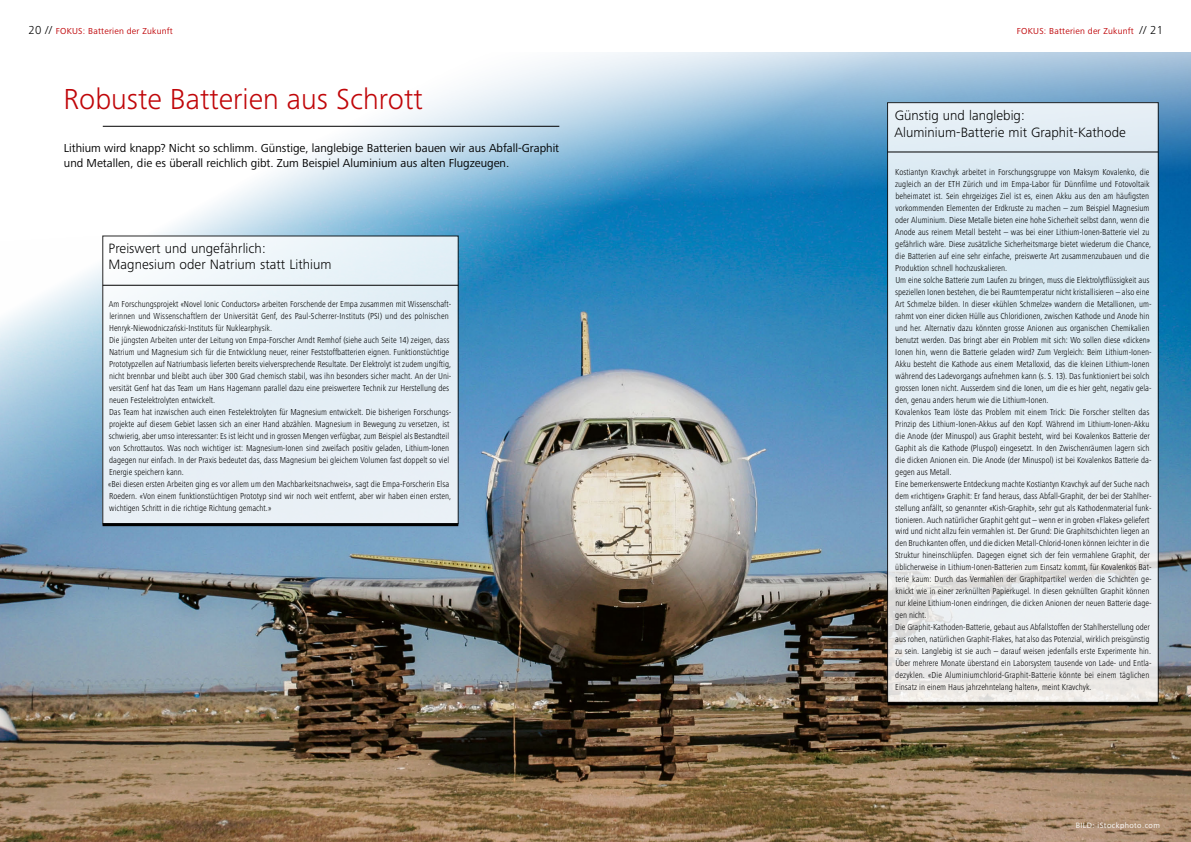
<style>
.page{position:relative;width:1191px;height:842px;background:#fff}
.page>*{position:absolute;margin:0;border:0;box-sizing:border-box;transform-origin:0 0}
.t1{font:300 30px "Frutiger Next Pro";color:#c00609}
.t2{font:300 14px/16.8px "Frutiger Next Pro";color:#000}
.t3{font:12px/14.4px "Frutiger Next Pro";color:#000}
.t4{font:300 condensed 9px/12px "Frutiger Next Pro";color:#000}
.t5{font:9px "Frutiger Next Pro";letter-spacing:.025em;color:#c00609}
.t6{font:8px "Frutiger Next Pro";letter-spacing:.05em;color:#fff}
.s1{font-weight:300;font-size:12px;color:#000}
</style>
<div class="page">
<img style="left:0;top:52px;width:1191px;height:790px">
<hr style="left:103px;top:126px;width:456px;height:1px;background:#000">
<div style="left:103px;top:236px;width:355px;height:288px;background:linear-gradient(to right,#eef4f8,#e2edf5)"></div>
<hr style="left:103px;top:285px;width:355px;height:1px;background:#000">
<hr style="left:103px;top:523px;width:355px;height:3px;background:#000">
<svg style="left:889px;top:105px;width:267px;height:595px;background:#e1ebf1"></svg>
<div style="left:887px;top:103px;width:271px;height:599px;border:1px solid #000"></div>
<hr style="left:887px;top:702px;width:271px;height:3px;background:#000">
<hr style="left:887px;top:152px;width:271px;height:1px;background:#000">
<p class="t5" style="left:28px;top:26px;width:146px"><span class="s1">20 //</span> FOKUS: Batterien der Zukunft</p>
<p class="t5" style="left:1017px;top:26px;width:148px">FOKUS: Batterien der Zukunft <span class="s1">// 21</span></p>
<h1 class="t1" style="left:63px;top:82px;width:361px">Robuste Batterien aus Schrott</h1>
<h3 class="t3" style="left:64px;top:141px;width:497px">Lithium wird knapp? Nicht so schlimm. Günstige, langlebige Batterien bauen wir aus Abfall-Graphit und Metallen, die es überall reichlich gibt. Zum Beispiel Aluminium aus alten Flugzeugen.</h3>
<h2 class="t2" style="left:109px;top:240px;width:224px">Preiswert und ungefährlich:<br>Magnesium oder Natrium statt Lithium</h2>
<p class="t4" style="left:108px;top:298px;width:344px">Am Forschungsprojekt «Novel Ionic Conductors» arbeiten Forschende der Empa zusammen mit Wissenschaft&shy;lerinnen und Wissenschaftlern der Universität Genf, des Paul-Scherrer-Instituts (PSI) und des polnischen Henryk-Niewodniczański-Instituts für Nuklearphysik.<br>Die jüngsten Arbeiten unter der Leitung von Empa-Forscher Arndt Remhof (siehe auch Seite 14) zeigen, dass Natrium und Magnesium sich für die Entwicklung neuer, reiner Feststoffbatterien eignen. Funktionstüchtige Prototypzellen auf Natriumbasis lieferten bereits vielversprechende Resultate. Der Elektrolyt ist zudem ungiftig, nicht brennbar und bleibt auch über 300 Grad chemisch stabil, was ihn besonders sicher macht. An der Uni&shy;versität Genf hat das Team um Hans Hagemann parallel dazu eine preiswertere Technik zur Herstellung des neuen Festelektrolyten entwickelt.<br>Das Team hat inzwischen auch einen Festelektrolyten für Magnesium entwickelt. Die bisherigen Forschungs&shy;projekte auf diesem Gebiet lassen sich an einer Hand abzählen. Magnesium in Bewegung zu versetzen, ist schwierig, aber umso interessanter: Es ist leicht und in grossen Mengen verfügbar, zum Beispiel als Bestandteil von Schrottautos. Was noch wichtiger ist: Magnesium-Ionen sind zweifach positiv geladen, Lithium-Ionen dagegen nur einfach. In der Praxis bedeutet das, dass Magnesium bei gleichem Volumen fast doppelt so viel Energie speichern kann.<br>«Bei diesen ersten Arbeiten ging es vor allem um den Machbarkeitsnachweis», sagt die Empa-Forscherin Elsa Roedern. «Von einem funktionstüchtigen Prototyp sind wir noch weit entfernt, aber wir haben einen ersten, wichtigen Schritt in die richtige Richtung gemacht.»</p>
<h2 class="t2" style="left:894px;top:107px;width:233px">Günstig und langlebig:<br>Aluminium-Batterie mit Graphit-Kathode</h2>
<p class="t4" style="left:895px;top:166px;width:258px">Kostiantyn Kravchyk arbeitet in Forschungsgruppe von Maksym Kovalenko, die zugleich an der ETH Zürich und im Empa-Labor für Dünnfilme und Fotovoltaik beheimatet ist. Sein ehrgeiziges Ziel ist es, einen Akku aus den am häufigsten vorkommenden Elementen der Erdkruste zu machen – zum Beispiel Magnesium oder Aluminium. Diese Metalle bieten eine hohe Sicherheit selbst dann, wenn die Anode aus reinem Metall besteht – was bei einer Lithium-Ionen-Batterie viel zu gefährlich wäre. Diese zusätzliche Sicherheitsmarge bietet wiederum die Chance, die Batterien auf eine sehr einfache, preiswerte Art zusammenzubauen und die Produktion schnell hochzuskalieren.<br>Um eine solche Batterie zum Laufen zu bringen, muss die Elektrolytflüssigkeit aus speziellen Ionen bestehen, die bei Raumtemperatur nicht kristallisieren – also eine Art Schmelze bilden. In dieser «kühlen Schmelze» wandern die Metallionen, um&shy;rahmt von einer dicken Hülle aus Chloridionen, zwischen Kathode und Anode hin und her. Alternativ dazu könnten grosse Anionen aus organischen Chemikalien benutzt werden. Das bringt aber ein Problem mit sich: Wo sollen diese «dicken» Ionen hin, wenn die Batterie geladen wird? Zum Vergleich: Beim Lithium-Ionen-Akku besteht die Kathode aus einem Metalloxid, das die kleinen Lithium-Ionen während des Ladevorgangs aufnehmen kann (s. S. 13). Das funktioniert bei solch grossen Ionen nicht. Ausserdem sind die Ionen, um die es hier geht, negativ gela&shy;den, genau anders herum wie die Lithium-Ionen.<br>Kovalenkos Team löste das Problem mit einem Trick: Die Forscher stellten das Prinzip des Lithium-Ionen-Akkus auf den Kopf. Während im Lithium-Ionen-Akku die Anode (der Minuspol) aus Graphit besteht, wird bei Kovalenkos Batterie der Gaphit als die Kathode (Pluspol) eingesetzt. In den Zwischenräumen lagern sich die dicken Anionen ein. Die Anode (der Minuspol) ist bei Kovalenkos Batterie da&shy;gegen aus Metall.<br>Eine bemerkenswerte Entdeckung machte Kostiantyn Kravchyk auf der Suche nach dem «richtigen» Graphit: Er fand heraus, dass Abfall-Graphit, der bei der Stahlher&shy;stellung anfällt, so genannter «Kish-Graphit», sehr gut als Kathodenmaterial funk&shy;tionieren. Auch natürlicher Graphit geht gut – wenn er in groben «Flakes» geliefert wird und nicht allzu fein vermahlen ist. Der Grund: Die Graphitschichten liegen an den Bruchkanten offen, und die dicken Metall-Chlorid-Ionen können leichter in die Struktur hineinschlüpfen. Dagegen eignet sich der fein vermahlene Graphit, der üblicherweise in Lithium-Ionen-Batterien zum Einsatz kommt, für Kovalenkos Bat&shy;terie kaum: Durch das Vermahlen der Graphitpartikel werden die Schichten ge&shy;knickt wie in einer zerknüllten Papierkugel. In diesen geknüllten Graphit können nur kleine Lithium-Ionen eindringen, die dicken Anionen der neuen Batterie dage&shy;gen nicht.<br>Die Graphit-Kathoden-Batterie, gebaut aus Abfallstoffen der Stahlherstellung oder aus rohen, natürlichen Graphit-Flakes, hat also das Potenzial, wirklich preisgünstig zu sein. Langlebig ist sie auch – darauf weisen jedenfalls erste Experimente hin.<br>Über mehrere Monate überstand ein Laborsystem tausende von Lade- und Entla&shy;dezyklen. «Die Aluminiumchlorid-Graphit-Batterie könnte bei einem täglichen Einsatz in einem Haus jahrzehntelang halten», meint Kravchyk.</p>
<p class="t6" style="left:1075px;top:821px;width:86px">BILD: iStockphoto.com</p>
</div>
